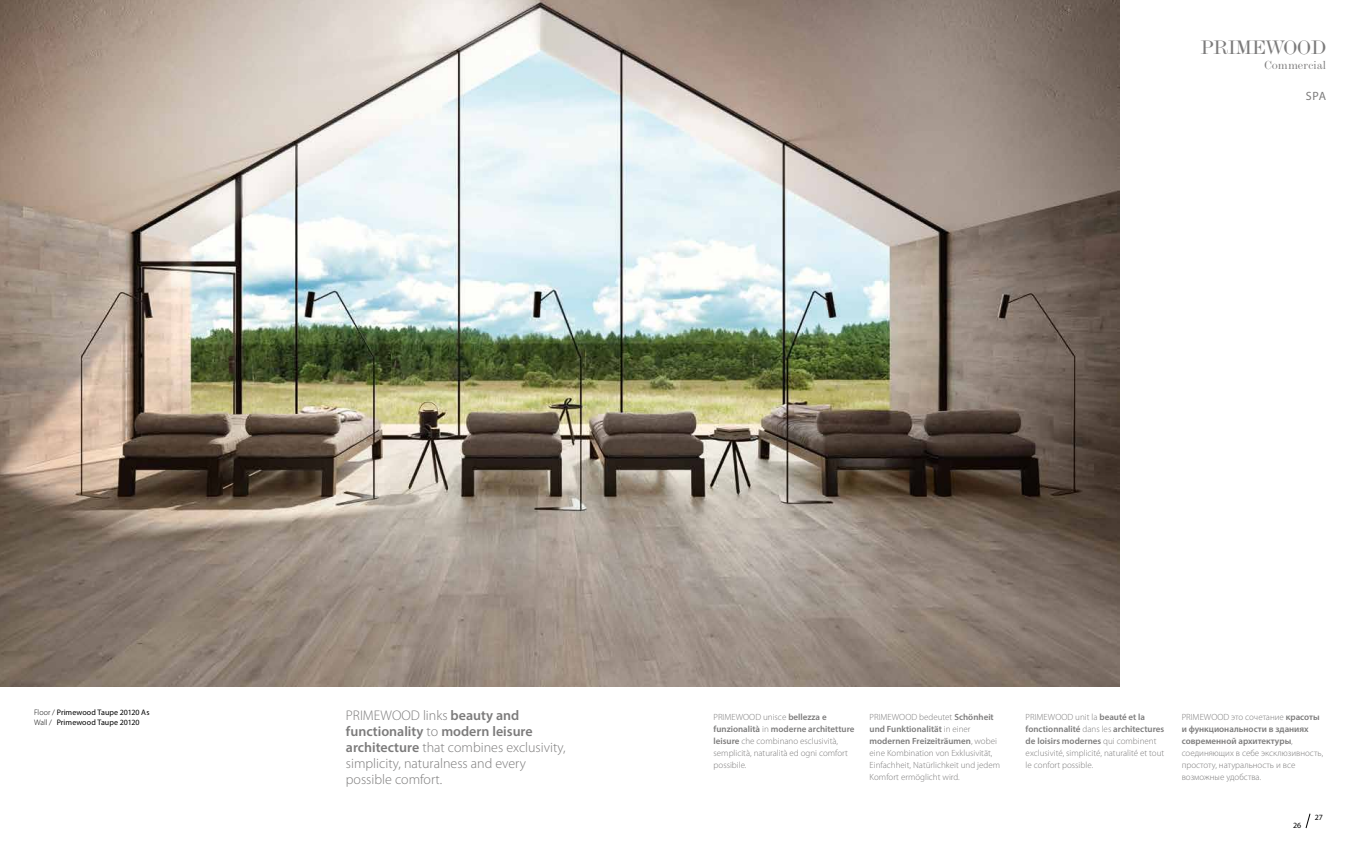
<style>
.page{position:relative;width:1361px;height:842px;background:#fff}
.page>*{position:absolute;margin:0;border:0;box-sizing:border-box;transform-origin:0 0}
.t1{font:20px "Baron MT Modern Text";letter-spacing:-.05em;color:#7c7b7b}
.t2{font:300 14px/16px "Myriad Pro";color:#7c7b7b}
.t3{font:12px "Baron MT Modern Text";color:#7c7b7b}
.t4{font:12px "Myriad Pro";color:#7c7b7b}
.t5{font:300 9px/12px "Myriad Pro";color:#7c7b7b}
.t6{font:8px/10px "Myriad Pro";letter-spacing:.005em;color:#000}
.s1{font-weight:300}
.s2{font-weight:600}
</style>
<div class="page">
<img style="left:0;top:0;width:1119px;height:687px">
<svg style="left:1305px;top:813px;width:5px;height:16px"></svg>
<h1 class="t1" style="left:1200px;top:35px;width:127px">PRIMEWOOD</h1>
<h3 class="t3" style="left:1264px;top:57px;width:63px">Commercial</h3>
<h3 class="t4" style="left:1306px;top:89px;width:22px">SPA</h3>
<p class="t6" style="left:34px;top:707px;width:117px"><span class="s1">Floor /</span> Primewood Taupe 20120 As<br><span class="s1">Wall /</span> Primewood Taupe 20120</p>
<h2 class="t2" style="left:346px;top:708px;width:221px">PRIMEWOOD links <span class="s2">beauty and functionality</span> to <span class="s2">modern leisure architecture</span> that combines exclusivity, simplicity, naturalness and every possible comfort.</h2>
<p class="t5" style="left:713px;top:712px;width:142px">PRIMEWOOD unisce <span class="s2">bellezza e funzionalità</span> in <span class="s2">moderne architetture leisure</span> che combinano esclusività, semplicità, naturalità ed ogni comfort possibile.</p>
<p class="t5" style="left:869px;top:712px;width:132px">PRIMEWOOD bedeutet <span class="s2">Schönheit und Funktionalität</span> in einer <span class="s2">modernen Freizeiträumen</span>, wobei eine Kombination von Exklusivität,<br>Einfachheit, Natürlichkeit und jedem<br>Komfort ermöglicht wird.</p>
<p class="t5" style="left:1025px;top:711px;width:140px">PRIMEWOOD unit la <span class="s2">beauté et la fonctionnalité</span> dans les <span class="s2">architectures de loisirs modernes</span> qui combinent exclusivité, simplicité, naturalité et tout le confort possible.</p>
<p class="t5" style="left:1181px;top:711px;width:143px">PRIMEWOOD это сочетание <span class="s2">красоты и функциональности в зданиях современной архитектуры</span>, соединяющих в себе эксклюзивность, простоту, натуральность и все возможные удобства.</p>
<p class="t6" style="left:1293px;top:820px;width:10px">26</p>
<p class="t6" style="left:1314px;top:812px;width:10px">27</p>
</div>
